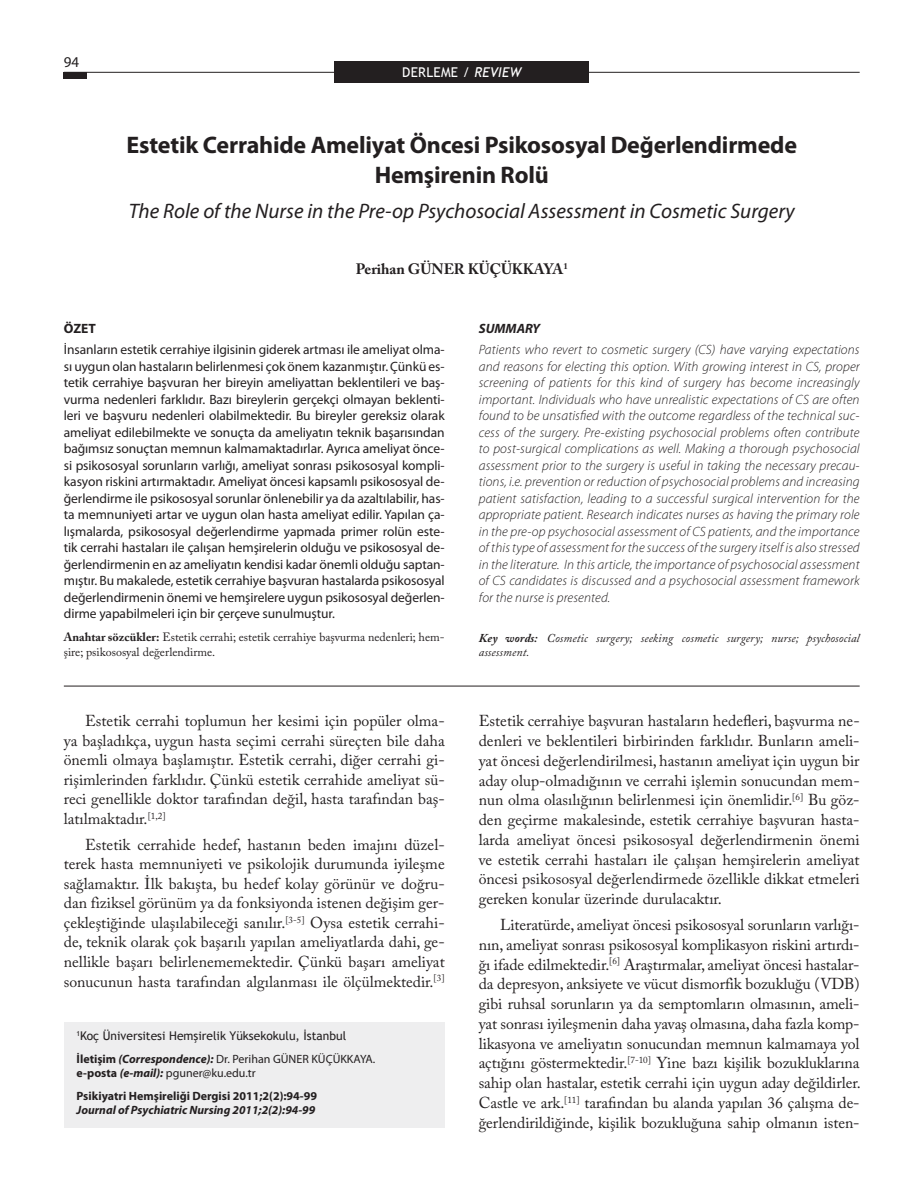
<style>
.page{position:relative;width:915px;height:1183px;background:#fff}
.page>*{position:absolute;margin:0;border:0;box-sizing:border-box;transform-origin:0 0}
.t1{font:700 24px/30px "Myriad Pro";letter-spacing:-.01em;color:#231f20;text-align:center}
.t2{font:italic 21px "Myriad Pro";color:#231f20}
.t3{font:15.75px/19.5px "Adobe Caslon Pro";color:#231f20;text-align:justify}
.t4{font:700 15px "Adobe Caslon Pro";color:#231f20}
.t5{font:15px "Myriad Pro";color:#231f20}
.t6{font:13.5px/16.5px "Myriad Pro";letter-spacing:-.005em;color:#231f20;text-align:justify}
.t7{font:italic 300 13.5px/16.5px "Myriad Pro";letter-spacing:.01em;color:#231f20;text-align:justify}
.t8{font:13.5px "Trebuchet MS";letter-spacing:.02em;color:#fff}
.t9{font:italic 700 13.5px "Myriad Pro";color:#231f20}
.t10{font:700 13.5px "Myriad Pro";color:#231f20}
.t11{font:12px/14.4px "Adobe Caslon Pro";color:#231f20}
.t12{font:12px/14.4px "Myriad Pro";color:#231f20}
.t13{font:italic 12px/14.4px "Adobe Caslon Pro";letter-spacing:.01em;color:#231f20}
.t14{font:12px "Trebuchet MS";color:#231f20}
.t15{font:700 12px "Myriad Pro";color:#231f20}
.t16{font:italic 700 12px "Myriad Pro";color:#231f20}
.s1{font-style:italic}
.s2{font-weight:700}
.s3{font-weight:700;font-style:italic}
</style>
<div class="page">
<hr style="left:64px;top:72px;width:795px;height:1px;background:#231f20">
<hr style="left:64px;top:685px;width:795px;height:1px;background:#231f20">
<div style="left:334px;top:61px;width:255px;height:22px;background:#231f20"></div>
<div style="left:64px;top:1022px;width:380px;height:105px;background:#eeeeef"></div>
<div style="left:64px;top:72px;width:23px;height:7px;background:#231f20"></div>
<p class="t5" style="left:64px;top:52px;width:17px">94</p>
<p class="t8" style="left:402px;top:64px;width:121px">DERLEME / <span class="s1">REVIEW</span></p>
<h1 class="t1" style="left:126px;top:129px;width:671px">Estetik Cerrahide Ameliyat Öncesi Psikososyal Değerlendirmede<br>Hemşirenin Rolü</h1>
<h2 class="t2" style="left:129px;top:198px;width:667px">The Role of the Nurse in the Pre-op Psychosocial Assessment in Cosmetic Surgery</h2>
<p class="t4" style="left:355px;top:260px;width:213px">Perihan GÜNER KÜÇÜKKAYA<sup>1</sup></p>
<p class="t10" style="left:64px;top:320px;width:34px">ÖZET</p>
<p class="t6" style="left:64px;top:341px;width:382px">İnsanların estetik cerrahiye ilgisinin giderek artması ile ameliyat olma&shy;sı uygun olan hastaların belirlenmesi çok önem kazanmıştır. Çünkü es&shy;tetik cerrahiye başvuran her bireyin ameliyattan beklentileri ve baş&shy;vurma nedenleri farklıdır. Bazı bireylerin gerçekçi olmayan beklenti&shy;leri ve başvuru nedenleri olabilmektedir. Bu bireyler gereksiz olarak ameliyat edilebilmekte ve sonuçta da ameliyatın teknik başarısından bağımsız sonuçtan memnun kalmamaktadırlar. Ayrıca ameliyat önce&shy;si psikososyal sorunların varlığı, ameliyat sonrası psikososyal kompli&shy;kasyon riskini artırmaktadır. Ameliyat öncesi kapsamlı psikososyal de&shy;ğerlendirme ile psikososyal sorunlar önlenebilir ya da azaltılabilir, has&shy;ta memnuniyeti artar ve uygun olan hasta ameliyat edilir. Yapılan ça&shy;lışmalarda, psikososyal değerlendirme yapmada primer rolün este&shy;tik cerrahi hastaları ile çalışan hemşirelerin olduğu ve psikososyal de&shy;ğerlendirmenin en az ameliyatın kendisi kadar önemli olduğu saptan&shy;mıştır. Bu makalede, estetik cerrahiye başvuran hastalarda psikososyal değerlendirmenin önemi ve hemşirelere uygun psikososyal değerlen&shy;dirme yapabilmeleri için bir çerçeve sunulmuştur.</p>
<p class="t11" style="left:64px;top:629px;width:382px"><span class="s2">Anahtar sözcükler:</span> Estetik cerrahi; estetik cerrahiye başvurma nedenleri; hem&shy;şire; psikososyal değerlendirme.</p>
<p class="t3" style="left:64px;top:711px;width:382px;text-indent:21px">Estetik cerrahi toplumun her kesimi için popüler olma&shy;ya başladıkça, uygun hasta seçimi cerrahi süreçten bile daha önemli olmaya başlamıştır. Estetik cerrahi, diğer cerrahi gi&shy;rişimlerinden farklıdır. Çünkü estetik cerrahide ameliyat sü&shy;reci genellikle doktor tarafından değil, hasta tarafından baş&shy;latılmaktadır.<sup>[1,2]</sup></p>
<p class="t3" style="left:64px;top:834px;width:382px;text-indent:21px">Estetik cerrahide hedef, hastanın beden imajını düzel&shy;terek hasta memnuniyeti ve psikolojik durumunda iyileşme sağlamaktır. İlk bakışta, bu hedef kolay görünür ve doğru&shy;dan fiziksel görünüm ya da fonksiyonda istenen değişim ger&shy;çekleştiğinde ulaşılabileceği sanılır.<sup>[3-5]</sup> Oysa estetik cerrahi&shy;de, teknik olarak çok başarılı yapılan ameliyatlarda dahi, ge&shy;nellikle başarı belirlenememektedir. Çünkü başarı ameliyat sonucunun hasta tarafından algılanması ile ölçülmektedir.<sup>[3]</sup></p>
<p class="t14" style="left:77px;top:1028px;width:271px"><sup>1</sup>Koç Üniversitesi Hemşirelik Yüksekokulu, İstanbul</p>
<p class="t12" style="left:77px;top:1050px;width:300px"><span class="s2">İletişim</span> <span class="s3">(Correspondence):</span> Dr. Perihan GÜNER KÜÇÜKKAYA. <span class="s2">e-posta</span> <span class="s3">(e-mail):</span> pguner@ku.edu.tr</p>
<p class="t15" style="left:77px;top:1087px;width:242px">Psikiyatri Hemşireliği Dergisi 2011;2(2):94-99</p>
<p class="t16" style="left:77px;top:1102px;width:240px">Journal of Psychiatric Nursing 2011;2(2):94-99</p>
<p class="t9" style="left:478px;top:320px;width:63px">SUMMARY</p>
<p class="t7" style="left:478px;top:342px;width:382px">Patients who revert to cosmetic surgery (CS) have varying expectations and reasons for electing this option. With growing interest in CS, proper screening of patients for this kind of surgery has become increasingly important. Individuals who have unrealistic expectations of CS are often found to be unsatisfied with the outcome regardless of the technical suc&shy;cess of the surgery. Pre-existing psychosocial problems often contribute to post-surgical complications as well. Making a thorough psychosocial assessment prior to the surgery is useful in taking the necessary precau&shy;tions, i.e. prevention or reduction of psychosocial problems and increasing patient satisfaction, leading to a successful surgical intervention for the appropriate patient. Research indicates nurses as having the primary role in the pre-op psychosocial assessment of CS patients, and the importance of this type of assessment for the success of the surgery itself is also stressed in the literature. In this article, the importance of psychosocial assessment of CS candidates is discussed and a psychosocial assessment framework for the nurse is presented.</p>
<p class="t13" style="left:478px;top:630px;width:382px"><span class="s2">Key words:</span> Cosmetic surgery; seeking cosmetic surgery; nurse; psychosocial assessment.</p>
<p class="t3" style="left:478px;top:711px;width:382px">Estetik cerrahiye başvuran hastaların hedefleri, başvurma ne&shy;denleri ve beklentileri birbirinden farklıdır. Bunların ameli&shy;yat öncesi değerlendirilmesi, hastanın ameliyat için uygun bir aday olup-olmadığının ve cerrahi işlemin sonucundan mem&shy;nun olma olasılığının belirlenmesi için önemlidir.<sup>[6]</sup> Bu göz&shy;den geçirme makalesinde, estetik cerrahiye başvuran hasta&shy;larda ameliyat öncesi psikososyal değerlendirmenin önemi ve estetik cerrahi hastaları ile çalışan hemşirelerin ameliyat öncesi psikososyal değerlendirmede özellikle dikkat etmeleri gereken konular üzerinde durulacaktır.</p>
<p class="t3" style="left:478px;top:914px;width:383px;text-indent:21px">Literatürde, ameliyat öncesi psikososyal sorunların varlığı&shy;nın, ameliyat sonrası psikososyal komplikasyon riskini artırdı&shy;ğı ifade edilmektedir.<sup>[6]</sup> Araştırmalar, ameliyat öncesi hastalar&shy;da depresyon, anksiyete ve vücut dismorfik bozukluğu (VDB) gibi ruhsal sorunların ya da semptomların olmasının, ameli&shy;yat sonrası iyileşmenin daha yavaş olmasına, daha fazla komp&shy;likasyona ve ameliyatın sonucundan memnun kalmamaya yol açtığını göstermektedir.<sup>[7-10]</sup> Yine bazı kişilik bozukluklarına sahip olan hastalar, estetik cerrahi için uygun aday değildirler.<br>Castle ve ark.<sup>[11]</sup> tarafından bu alanda yapılan 36 çalışma de&shy;ğerlendirildiğinde, kişilik bozukluğuna sahip olmanın isten-</p>
</div>
